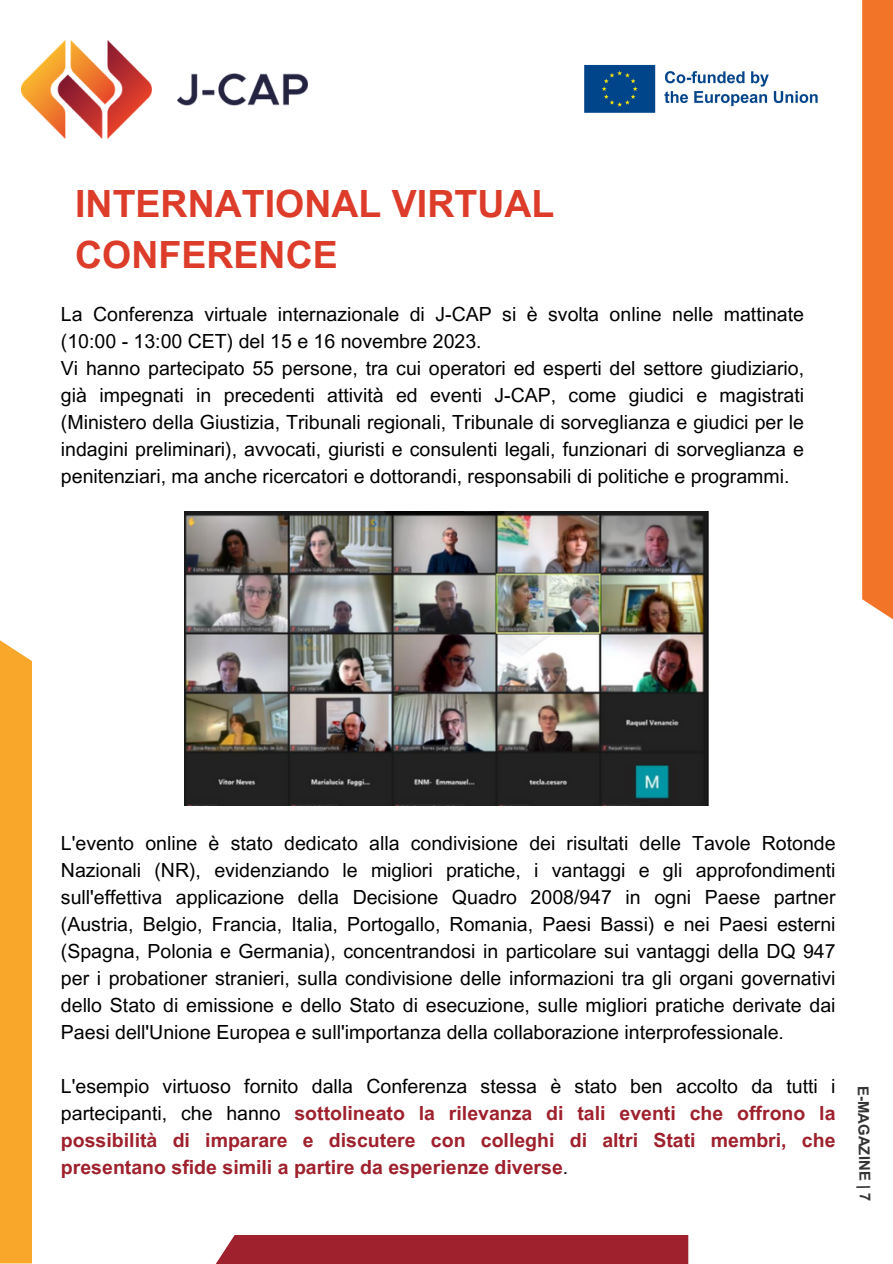
<style>
.page{position:relative;width:893px;height:1264px;background:#fff}
.page>*{position:absolute;margin:0;border:0;box-sizing:border-box;transform-origin:0 0}
.t1{font:700 37.5px/51.8px "Arial MT Pro";color:#dc3c29}
.t2{font:19.5px/27px "Arial MT Pro";color:#000}
.t3{font:700 19.5px/27px "Arial MT Pro";color:#9e212d;text-align:justify}
.t4{font:700 15px "Arial MT Pro";color:#000}
.s1{font-weight:400;color:#000}
</style>
<div class="page">
<img style="left:22px;top:40px;width:286px;height:98px">
<div style="left:862px;top:0;width:30px;height:629px;background:#f17429"></div>
<div style="left:205px;top:1234px;width:483px;height:29px;background:#9e212d"></div>
<div style="left:0;top:631px;width:32px;height:632px;background:#f8a72b"></div>
<img style="left:185px;top:511px;width:524px;height:294px">
<img style="left:584px;top:64px;width:234px;height:49px">
<h1 class="t1" style="left:75px;top:182px;width:481px">INTERNATIONAL VIRTUAL<br>CONFERENCE</h1>
<h2 class="t2" style="left:61px;top:303px;width:744px">La Conferenza virtuale internazionale di J-CAP si è svolta online nelle mattinate (10:00 - 13:00 CET) del 15 e 16 novembre 2023.<br>Vi hanno partecipato 55 persone, tra cui operatori ed esperti del settore giudiziario, già impegnati in precedenti attività ed eventi J-CAP, come giudici e magistrati (Ministero della Giustizia, Tribunali regionali, Tribunale di sorveglianza e giudici per le indagini preliminari), avvocati, giuristi e consulenti legali, funzionari di sorveglianza e penitenziari, ma anche ricercatori e dottorandi, responsabili di politiche e programmi.</h2>
<p class="t2" style="left:61px;top:832px;width:776px;text-align:justify">L'evento online è stato dedicato alla condivisione dei risultati delle Tavole Rotonde Nazionali (NR), evidenziando le migliori pratiche, i vantaggi e gli approfondimenti sull'effettiva applicazione della Decisione Quadro 2008/947 in ogni Paese partner (Austria, Belgio, Francia, Italia, Portogallo, Romania, Paesi Bassi) e nei Paesi esterni (Spagna, Polonia e Germania), concentrandosi in particolare sui vantaggi della DQ 947 per i probationer stranieri, sulla condivisione delle informazioni tra gli organi governativi dello Stato di emissione e dello Stato di esecuzione, sulle migliori pratiche derivate dai Paesi dell'Unione Europea e sull'importanza della collaborazione interprofessionale.</p>
<h2 class="t3" style="left:61px;top:1075px;width:776px"><span class="s1">L'esempio virtuoso fornito dalla Conferenza stessa è stato ben accolto da tutti i partecipanti, che hanno</span> sottolineato la rilevanza di tali eventi che offrono la possibilità di imparare e discutere con colleghi di altri Stati membri, che presentano sfide simili a partire da esperienze diverse<span class="s1">.</span></h2>
<p class="t4" style="left:868px;top:1085px;width:117px;rotate:89deg">E-MAGAZINE | 7</p>
</div>
